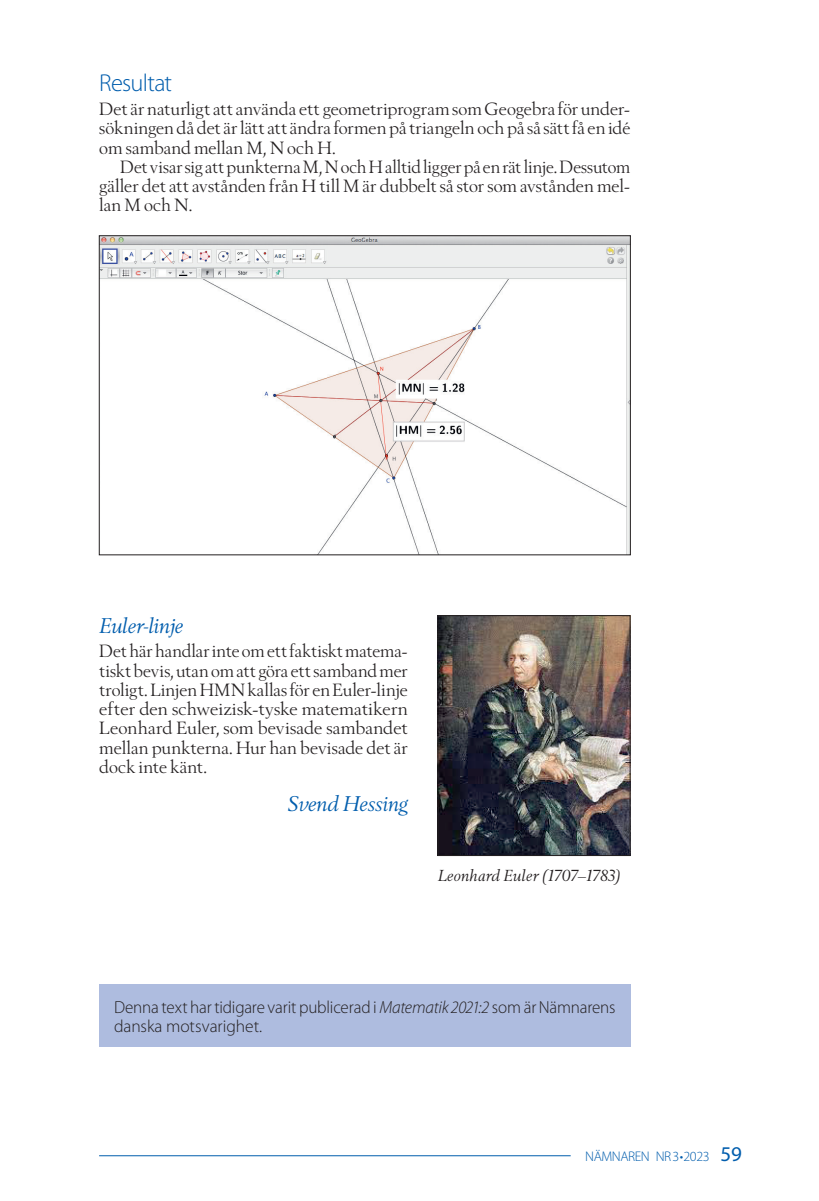
<style>
.page{position:relative;width:819px;height:1201px;background:#fff}
.page>*{position:absolute;margin:0;border:0;box-sizing:border-box;transform-origin:0 0}
.t1{font:300 24.5px "Myriad Pro";letter-spacing:-.025em;color:#015dad}
.t2{font:italic 21px "Berling Nova Display Pro";letter-spacing:-.025em;color:#015dad}
.t3{font:17.5px/19.2px "Berling Nova Display Pro";letter-spacing:.005em;color:#231f20;text-align:justify}
.t4{font:300 17.5px/19.2px "Myriad Pro";letter-spacing:-.01em;color:#231f20}
.t5{font:italic 15.75px "Berling Nova Display Pro";color:#231f20}
.t6{font:300 14px "Myriad Pro";letter-spacing:-.03em;color:#015dad}
.s1{font-style:italic}
.s2{font-weight:400;font-size:21px}
</style>
<div class="page">
<div style="left:99px;top:984px;width:531px;height:62px;background:#aebcdf"></div>
<img style="left:439px;top:617px;width:189px;height:236px">
<div style="left:437px;top:615px;width:193px;height:240px;border:1px solid #231f20"></div>
<hr style="left:99px;top:1155px;width:471px;height:1px;background:#015dad">
<img style="left:101px;top:237px;width:527px;height:316px">
<h1 class="t1" style="left:99px;top:69px;width:74px">Resultat</h1>
<p class="t3" style="left:99px;top:99px;width:532px">Det är naturligt att använda ett geometriprogram som Geogebra för under&shy;sökningen då det är lätt att ändra formen på triangeln och på så sätt få en idé om samband mellan M, N och H.</p>
<p class="t3" style="left:99px;top:157px;width:532px;text-indent:21px">Det visar sig att punkterna M, N och H alltid ligger på en rät linje. Dessutom gäller det att avstånden från H till M är dubbelt så stor som avstånden mel&shy;lan M och N.</p>
<p class="t2" style="left:99px;top:613px;width:86px">Euler-linje</p>
<p class="t3" style="left:99px;top:641px;width:310px">Det här handlar inte om ett faktiskt matema&shy;tiskt bevis, utan om att göra ett samband mer troligt. Linjen HMN kallas för en Euler-linje efter den schweizisk-tyske matematikern Leonhard Euler, som bevisade sambandet mellan punkterna. Hur han bevisade det är dock inte känt.</p>
<p class="t2" style="left:288px;top:791px;width:121px">Svend Hessing</p>
<p class="t5" style="left:437px;top:866px;width:185px">Leonhard Euler (1707–1783)</p>
<p class="t4" style="left:114px;top:997px;width:503px">Denna text har tidigare varit publicerad i <span class="s1">Matematik 2021:2</span> som är Nämnarens danska motsvarighet.</p>
<p class="t6" style="left:585px;top:1148px;width:158px">NÄMNAREN NR3•2023 <span class="s2">59</span></p>
</div>
